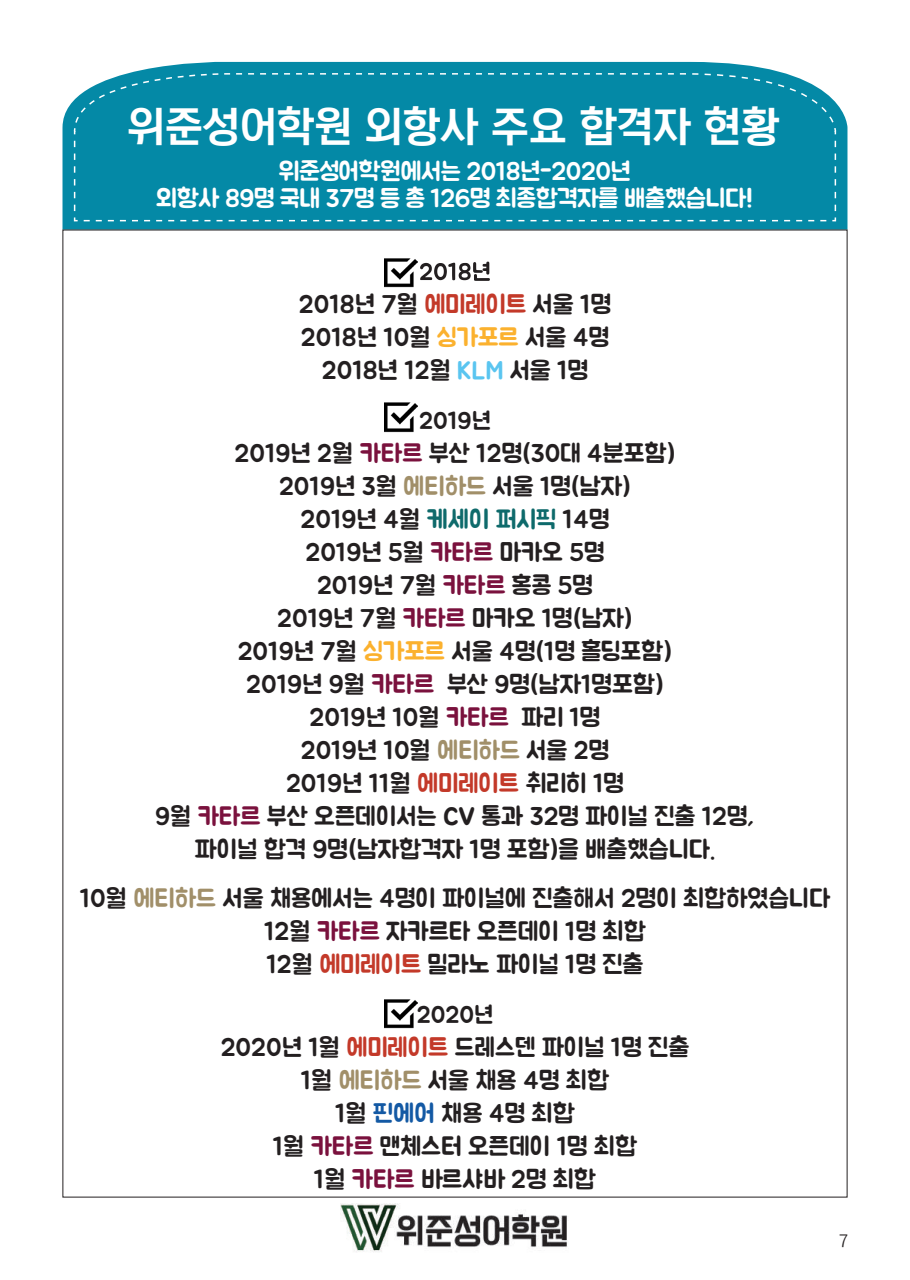
<style>
.page{position:relative;width:910px;height:1280px;background:#fff}
.page>*{position:absolute;margin:0;border:0;box-sizing:border-box;transform-origin:0 0}
.t1{font:42px "Korean TITGD3 R";color:#fff}
.t2{font:25.5px/33px "BMJUA";color:#231f20;text-align:center}
.t3{font:25.5px/27px "BMJUA";letter-spacing:-.02em;color:#fff;text-align:center}
.t4{font:24px "BMJUA";color:#231f20}
.t5{font:16.5px "Korean TITGD1 R";color:#231f20}
.s1{color:#c33929}
.s2{color:#fbb12e}
.s3{color:#5ac5f0}
.s4{color:#7a113d}
.s5{color:#a18f69}
.s6{color:#0e6a6b}
.s7{color:#1359a4}
</style>
<div class="page">
<img style="left:335px;top:1197px;width:239px;height:55px">
<svg style="left:63px;top:62px;width:784px;height:168px;fill:#0489a6"></svg>
<svg style="left:420px;top:262px;width:70px;height:19px"></svg>
<div style="left:73px;top:72px;width:764px;height:150px;background:#0489a6"></div>
<img style="left:385px;top:402px;width:33px;height:31px">
<img style="left:385px;top:258px;width:32px;height:30px">
<img style="left:385px;top:999px;width:32px;height:30px">
<h1 class="t1" style="left:127px;top:104px;width:653px">위준성어학원 외항사 주요 합격자 현황</h1>
<p class="t3" style="left:156px;top:159px;width:598px">위준성어학원에서는 2018년-2020년<br>외항사 89명 국내 37명 등 총 126명 최종합격자를 배출했습니다!</p>
<p class="t2" style="left:299px;top:289px;width:314px">2018년 7월 <span class="s1">에미레이트</span> 서울 1명<br>2018년 10월 <span class="s2">싱가포르</span> 서울 4명<br>2018년 12월 <span class="s3">KLM</span> 서울 1명</p>
<p class="t4" style="left:419px;top:408px;width:73px">2019년</p>
<p class="t2" style="left:155px;top:437px;width:601px">2019년 2월 <span class="s4">카타르</span> 부산 12명(30대 4분포함)<br>2019년 3월 <span class="s5">에티하드</span> 서울 1명(남자)<br>2019년 4월 <span class="s6">케세이 퍼시픽</span> 14명<br>2019년 5월 <span class="s4">카타르</span> 마카오 5명<br>2019년 7월 <span class="s4">카타르</span> 홍콩 5명<br>2019년 7월 <span class="s4">카타르</span> 마카오 1명(남자)<br>2019년 7월 <span class="s2">싱가포르</span> 서울 4명(1명 홀딩포함)<br>2019년 9월 <span class="s4">카타르</span> 부산 9명(남자1명포함)<br>2019년 10월 <span class="s4">카타르</span> 파리 1명<br>2019년 10월 <span class="s5">에티하드</span> 서울 2명<br>2019년 11월 <span class="s1">에미레이트</span> 취리히 1명<br>9월 <span class="s4">카타르</span> 부산 오픈데이서는 CV 통과 32명 파이널 진출 12명, 파이널 합격 9명(남자합격자 1명 포함)을 배출했습니다.</p>
<p class="t2" style="left:80px;top:883px;width:752px">10월 <span class="s5">에티하드</span> 서울 채용에서는 4명이 파이널에 진출해서 2명이 최합하였습니다<br>12월 <span class="s4">카타르</span> 자카르타 오픈데이 1명 최합<br>12월 <span class="s1">에미레이트</span> 밀라노 파이널 1명 진출</p>
<p class="t4" style="left:417px;top:1002px;width:78px">2020년</p>
<p class="t2" style="left:221px;top:1031px;width:470px">2020년 1월 <span class="s1">에미레이트</span> 드레스덴 파이널 1명 진출<br>1월 <span class="s5">에티하드</span> 서울 채용 4명 최합<br>1월 <span class="s7">핀에어</span> 채용 4명 최합<br>1월 <span class="s4">카타르</span> 맨체스터 오픈데이 1명 최합<br>1월 <span class="s4">카타르</span> 바르샤바 2명 최합</p>
<p class="t5" style="left:839px;top:1232px;width:11px">7</p>
</div>
